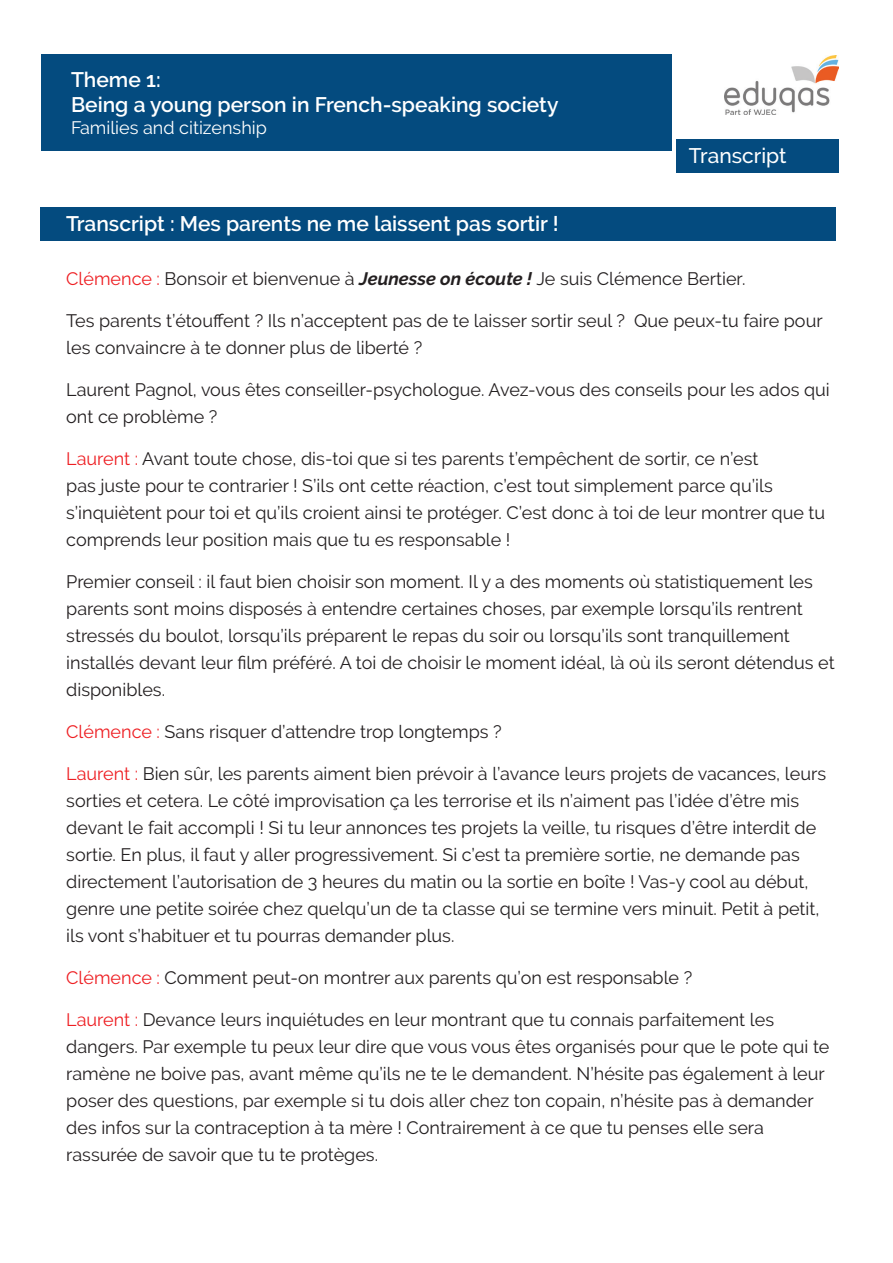
<style>
.page{position:relative;width:893px;height:1263px;background:#fff}
.page>*{position:absolute;margin:0;border:0;box-sizing:border-box;transform-origin:0 0}
.t1{font:600 21px/25.2px "Raleway";color:#fff}
.t2{font:500 21px "Raleway";color:#fff}
.t3{font:18px/27px "Raleway";color:#231f20}
.t4{font:18px "Raleway";color:#fff}
.s1{color:#ee1f23}
.s2{font-weight:700;font-style:italic}
</style>
<div class="page">
<div style="left:676px;top:139px;width:163px;height:33px;background:#044b7f"></div>
<div style="left:41px;top:54px;width:631px;height:50px;background:#044b7f"></div>
<div style="left:41px;top:104px;width:631px;height:46px;background:#044b7f"></div>
<img style="left:724px;top:55px;width:115px;height:59px">
<div style="left:41px;top:207px;width:795px;height:33px;background:#044b7f"></div>
<p class="t1" style="left:71px;top:67px;width:489px">Theme 1:<br>Being a young person in French-speaking society</p>
<p class="t4" style="left:71px;top:117px;width:197px">Families and citizenship</p>
<p class="t2" style="left:689px;top:144px;width:99px">Transcript</p>
<p class="t1" style="left:66px;top:211px;width:494px">Transcript : Mes parents ne me laissent pas sortir !</p>
<p class="t3" style="left:66px;top:265px;width:681px"><span class="s1">Clémence :</span> Bonsoir et bienvenue à <span class="s2">Jeunesse on écoute !</span> Je suis Clémence Bertier.</p>
<p class="t3" style="left:66px;top:307px;width:758px">Tes parents t’étouffent ? Ils n’acceptent pas de te laisser sortir seul ? Que peux-tu faire pour les convaincre à te donner plus de liberté ?</p>
<p class="t3" style="left:66px;top:376px;width:765px">Laurent Pagnol, vous êtes conseiller-psychologue. Avez-vous des conseils pour les ados qui ont ce problème ?</p>
<p class="t3" style="left:66px;top:445px;width:760px"><span class="s1">Laurent :</span> Avant toute chose, dis-toi que si tes parents t’empêchent de sortir, ce n’est<br>pas juste pour te contrarier ! S’ils ont cette réaction, c’est tout simplement parce qu’ils s’inquiètent pour toi et qu’ils croient ainsi te protéger. C’est donc à toi de leur montrer que tu comprends leur position mais que tu es responsable !</p>
<p class="t3" style="left:66px;top:568px;width:770px">Premier conseil : il faut bien choisir son moment. Il y a des moments où statistiquement les parents sont moins disposés à entendre certaines choses, par exemple lorsqu’ils rentrent stressés du boulot, lorsqu’ils préparent le repas du soir ou lorsqu’ils sont tranquillement installés devant leur film préféré. A toi de choisir le moment idéal, là où ils seront détendus et disponibles.</p>
<p class="t3" style="left:66px;top:718px;width:437px"><span class="s1">Clémence :</span> Sans risquer d’attendre trop longtemps ?</p>
<p class="t3" style="left:66px;top:760px;width:761px"><span class="s1">Laurent :</span> Bien sûr, les parents aiment bien prévoir à l’avance leurs projets de vacances, leurs sorties et cetera. Le côté improvisation ça les terrorise et ils n’aiment pas l’idée d’être mis devant le fait accompli ! Si tu leur annonces tes projets la veille, tu risques d’être interdit de sortie. En plus, il faut y aller progressivement. Si c’est ta première sortie, ne demande pas directement l’autorisation de 3 heures du matin ou la sortie en boîte ! Vas-y cool au début, genre une petite soirée chez quelqu’un de ta classe qui se termine vers minuit. Petit à petit, ils vont s’habituer et tu pourras demander plus.</p>
<p class="t3" style="left:66px;top:964px;width:627px"><span class="s1">Clémence :</span> Comment peut-on montrer aux parents qu’on est responsable ?</p>
<p class="t3" style="left:66px;top:1006px;width:765px"><span class="s1">Laurent :</span> Devance leurs inquiétudes en leur montrant que tu connais parfaitement les dangers. Par exemple tu peux leur dire que vous vous êtes organisés pour que le pote qui te ramène ne boive pas, avant même qu’ils ne te le demandent. N’hésite pas également à leur poser des questions, par exemple si tu dois aller chez ton copain, n’hésite pas à demander des infos sur la contraception à ta mère ! Contrairement à ce que tu penses elle sera rassurée de savoir que tu te protèges.</p>
</div>
